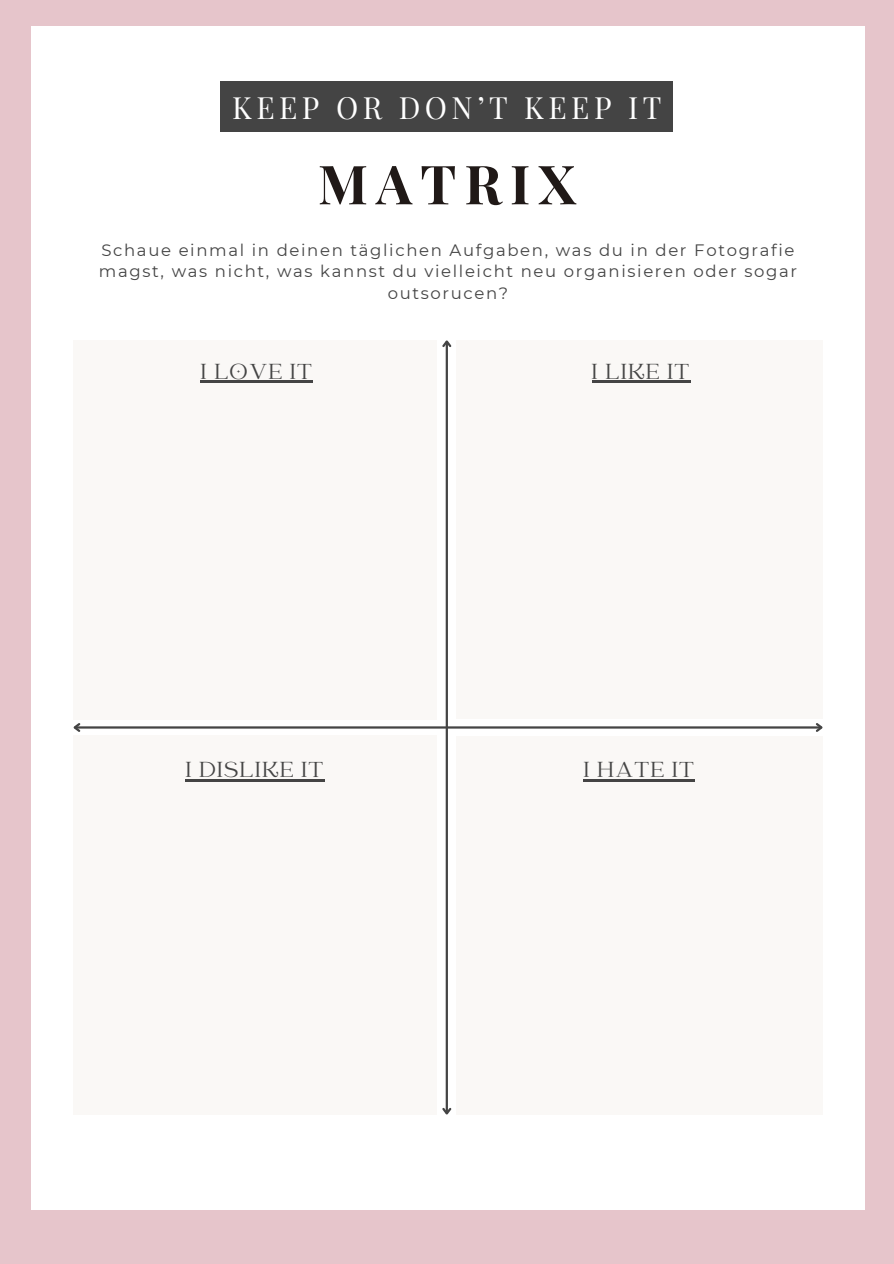
<style>
.page{position:relative;width:894px;height:1264px;background:#fff}
.page>*{position:absolute;margin:0;border:0;box-sizing:border-box;transform-origin:0 0}
.t1{font:700 54px "Playfair Display";letter-spacing:.15em;color:#201917}
.t2{font:30px "Playfair Display";letter-spacing:.15em;color:#fff}
.t3{font:24px "Catchy Mager";letter-spacing:.05em;color:#444}
.t4{font:16.5px/21.3px "Montserrat";letter-spacing:.1em;color:#444;text-align:center}
</style>
<div class="page">
<div style="left:0;top:0;width:893px;height:1263px;background:#e6c5cb"></div>
<div style="left:31px;top:26px;width:833px;height:1184px;background:#fff"></div>
<div style="left:74px;top:340px;width:363px;height:379px;background:#faf8f6"></div>
<div style="left:74px;top:735px;width:363px;height:379px;background:#faf8f6"></div>
<div style="left:456px;top:340px;width:366px;height:379px;background:#faf8f6"></div>
<div style="left:456px;top:735px;width:366px;height:379px;background:#faf8f6"></div>
<hr style="left:75px;top:726px;width:746px;height:2px;background:#444">
<svg style="left:73px;top:723px;width:9px;height:9px"></svg>
<svg style="left:813px;top:723px;width:10px;height:9px"></svg>
<hr style="left:445px;top:341px;width:3px;height:772px;background:#444">
<svg style="left:442px;top:1105px;width:10px;height:10px"></svg>
<svg style="left:442px;top:340px;width:10px;height:9px"></svg>
<hr style="left:200px;top:381px;width:113px;height:2px;background:#444">
<hr style="left:185px;top:779px;width:139px;height:2px;background:#444">
<hr style="left:591px;top:381px;width:99px;height:2px;background:#444">
<hr style="left:583px;top:779px;width:111px;height:2px;background:#444">
<div style="left:220px;top:81px;width:453px;height:50px;background:#444"></div>
<p class="t2" style="left:232px;top:86px;width:430px">KEEP OR DON’T KEEP IT</p>
<h3 class="t1" style="left:318px;top:146px;width:259px">MATRIX</h3>
<p class="t4" style="left:99px;top:239px;width:699px">Schaue einmal in deinen täglichen Aufgaben, was du in der Fotografie magst, was nicht, was kannst du vielleicht neu organisieren oder sogar outsorucen?</p>
<h2 class="t3" style="left:200px;top:359px;width:113px">I LOVE IT</h2>
<h1 class="t3" style="left:185px;top:758px;width:139px">I DISLIKE IT</h1>
<p class="t3" style="left:591px;top:359px;width:99px">I LIKE IT</p>
<h3 class="t3" style="left:583px;top:758px;width:112px">I HATE IT</h3>
</div>
